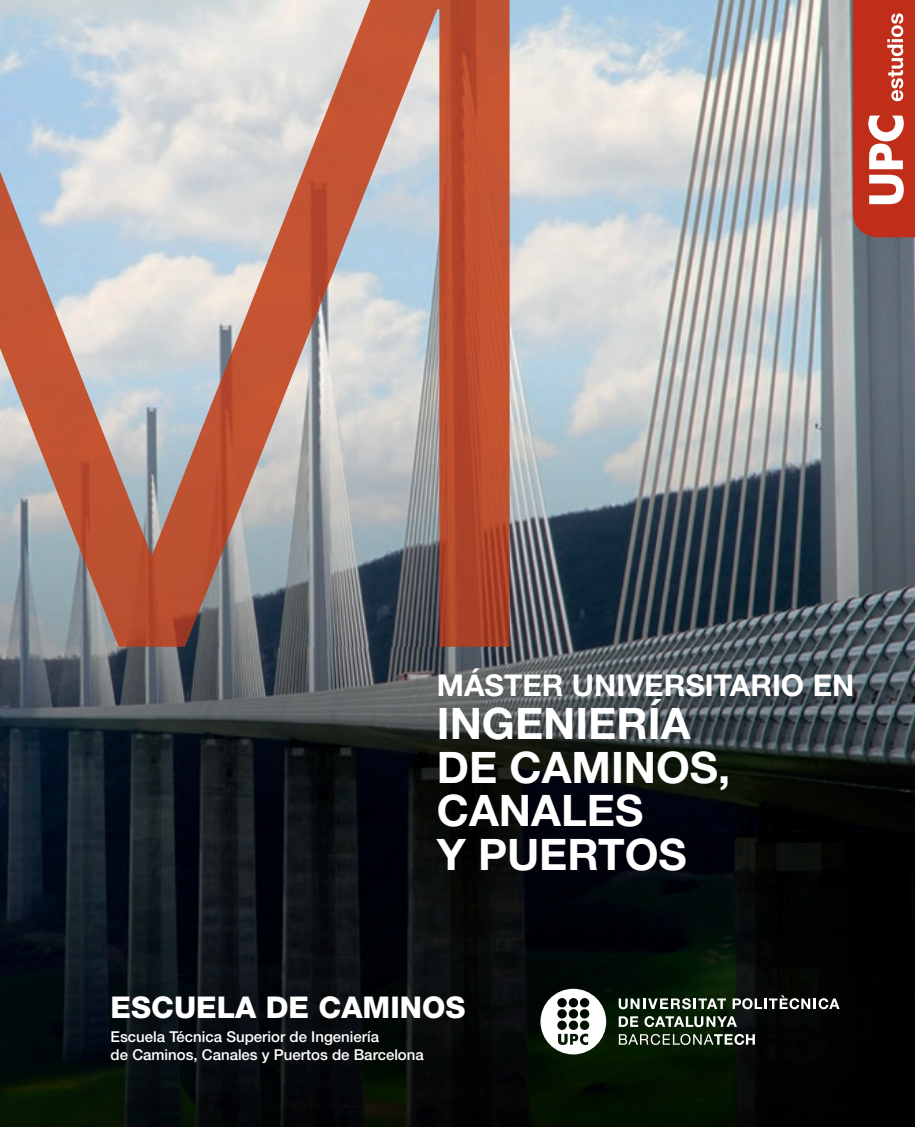
<style>
.page{position:relative;width:915px;height:1127px;background:#fff}
.page>*{position:absolute;margin:0;border:0;box-sizing:border-box;transform-origin:0 0}
.t1{font:700 43.5px/43.5px "Helvetica Neue LT Std";color:#fff}
.t2{font:700 30px "Helvetica Neue LT Std";color:#fff}
.t3{font:800 30px "Helvetica Neue LT Std";color:#fff}
.t4{font:500 15px/18px "Helvetica Neue LT Std";color:#fff}
</style>
<div class="page">
<img style="left:0;top:0;width:914px;height:1127px">
<img style="left:1px;top:647px;width:1px;height:480px">
<img style="left:0;top:0;width:509px;height:647px">
<img style="left:1px;top:0;width:1px;height:647px">
<svg style="left:618px;top:998px;width:107px;height:11px"></svg>
<svg style="left:732px;top:995px;width:107px;height:14px"></svg>
<svg style="left:618px;top:1016px;width:20px;height:11px"></svg>
<svg style="left:644px;top:1016px;width:92px;height:11px"></svg>
<svg style="left:618px;top:1034px;width:136px;height:11px"></svg>
<svg style="left:540px;top:989px;width:66px;height:65px"></svg>
<svg style="left:852px;top:0;width:62px;height:237px;background:#c74f3f"></svg>
<h2 class="t2" style="left:436px;top:667px;width:419px">MÁSTER UNIVERSITARIO EN</h2>
<h1 class="t1" style="left:436px;top:701px;width:295px">INGENIERÍA<br>DE CAMINOS,<br>CANALES<br>Y PUERTOS</h1>
<h2 class="t3" style="left:111px;top:989px;width:356px">ESCUELA DE CAMINOS</h2>
<p class="t4" style="left:111px;top:1027px;width:314px">Escuela Técnica Superior de Ingeniería<br>de Caminos, Canales y Puertos de Barcelona</p>
</div>
